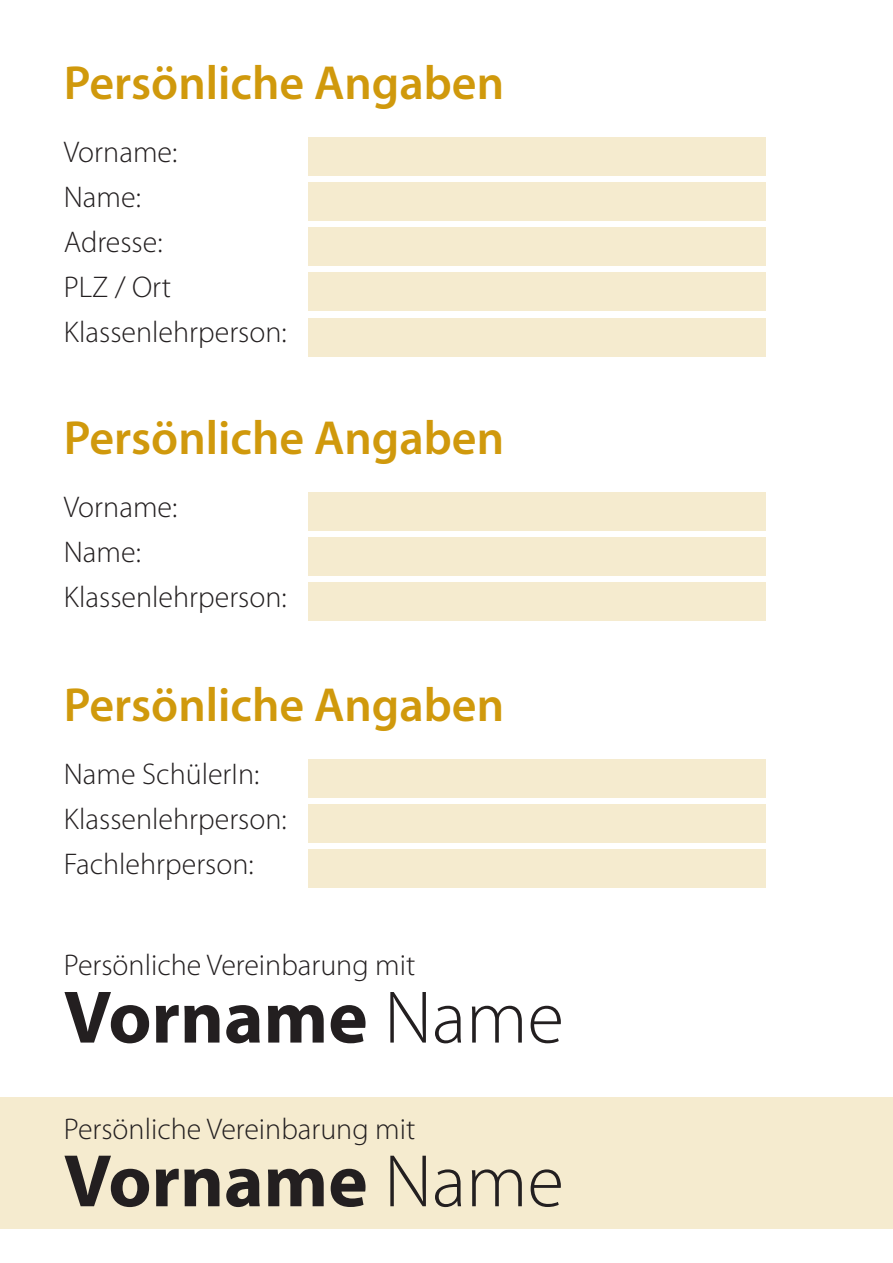
<style>
.page{position:relative;width:893px;height:1263px;background:#fff}
.page>*{position:absolute;margin:0;border:0;box-sizing:border-box;transform-origin:0 0}
.t1{font:700 75px "Myriad Pro";color:#231f20}
.t2{font:600 48px "Myriad Pro";color:#d0990c}
.t3{font:300 30px "Myriad Pro";color:#231f20}
.s1{font-weight:300}
</style>
<div class="page">
<div style="left:308px;top:318px;width:457px;height:38px;background:#f5ebcf"></div>
<div style="left:308px;top:273px;width:457px;height:38px;background:#f5ebcf"></div>
<div style="left:308px;top:227px;width:457px;height:39px;background:#f5ebcf"></div>
<div style="left:308px;top:849px;width:457px;height:39px;background:#f5ebcf"></div>
<div style="left:308px;top:583px;width:457px;height:38px;background:#f5ebcf"></div>
<div style="left:308px;top:182px;width:457px;height:39px;background:#f5ebcf"></div>
<div style="left:308px;top:804px;width:457px;height:38px;background:#f5ebcf"></div>
<div style="left:308px;top:537px;width:457px;height:39px;background:#f5ebcf"></div>
<div style="left:308px;top:137px;width:457px;height:38px;background:#f5ebcf"></div>
<div style="left:308px;top:759px;width:457px;height:38px;background:#f5ebcf"></div>
<div style="left:308px;top:492px;width:457px;height:38px;background:#f5ebcf"></div>
<div style="left:0;top:1098px;width:893px;height:131px;background:#f5ebcf"></div>
<p class="t2" style="left:64px;top:52px;width:442px">Persönliche Angaben</p>
<p class="t3" style="left:64px;top:134px;width:115px">Vorname:</p>
<p class="t3" style="left:64px;top:179px;width:79px">Name:</p>
<p class="t3" style="left:64px;top:224px;width:100px">Adresse:</p>
<p class="t3" style="left:64px;top:269px;width:109px">PLZ / Ort</p>
<p class="t3" style="left:64px;top:314px;width:224px">Klassenlehrperson:</p>
<p class="t2" style="left:64px;top:407px;width:442px">Persönliche Angaben</p>
<p class="t3" style="left:64px;top:489px;width:115px">Vorname:</p>
<p class="t3" style="left:64px;top:534px;width:79px">Name:</p>
<p class="t3" style="left:64px;top:579px;width:224px">Klassenlehrperson:</p>
<p class="t2" style="left:64px;top:674px;width:442px">Persönliche Angaben</p>
<p class="t3" style="left:64px;top:756px;width:197px">Name SchülerIn:</p>
<p class="t3" style="left:64px;top:801px;width:224px">Klassenlehrperson:</p>
<p class="t3" style="left:64px;top:846px;width:191px">Fachlehrperson:</p>
<p class="t3" style="left:64px;top:947px;width:353px">Persönliche Vereinbarung mit</p>
<p class="t1" style="left:64px;top:968px;width:502px">Vorname <span class="s1">Name</span></p>
<p class="t3" style="left:64px;top:1111px;width:353px">Persönliche Vereinbarung mit</p>
<p class="t1" style="left:64px;top:1132px;width:502px">Vorname <span class="s1">Name</span></p>
</div>
